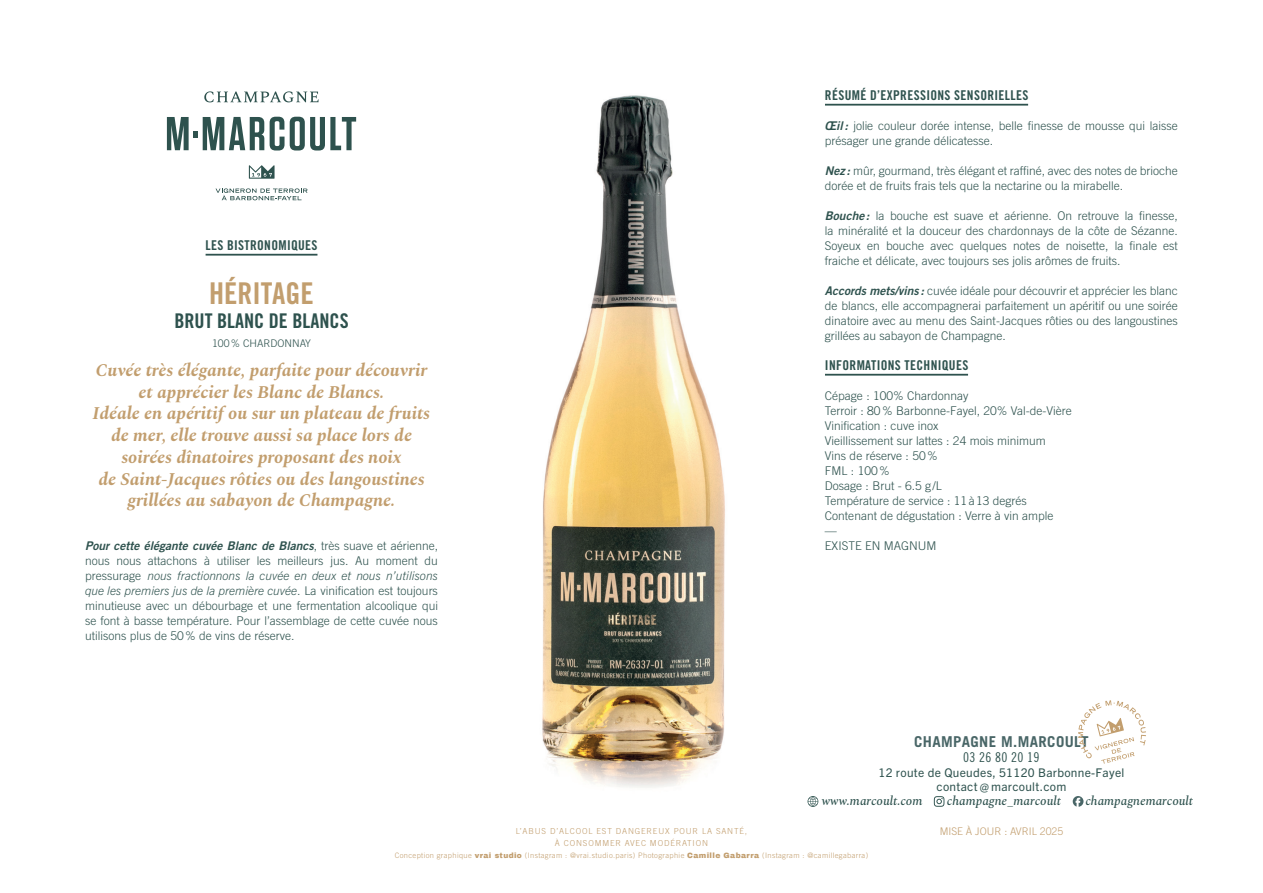
<style>
.page{position:relative;width:1263px;height:893px;background:#fff}
.page>*{position:absolute;margin:0;border:0;box-sizing:border-box;transform-origin:0 0}
.t1{font:30px "Trade Gothic LT Std Bd Cn 20";color:#c29e6e}
.t2{font:20.25px "Trade Gothic LT Std Bd Cn 20";color:#2e524e}
.t3{font:italic 700 18px/21.8px "Spectral";color:#c29e6e;text-align:center}
.t4{font:700 15px "Trade Gothic LT Std";letter-spacing:.025em;color:#496667}
.t5{font:13.5px "Trade Gothic LT Std Bd Cn 20";letter-spacing:.025em;color:#2e524e}
.t6{font:13.5px "Trade Gothic LT Std Cn 18";letter-spacing:.025em;color:#2e524e}
.t7{font:italic 500 12.75px "Spectral";color:#2e524e}
.t8{font:300 12px/15px "Trade Gothic LT Std";color:#2e524e;text-align:justify}
.t9{font:italic 300 12px/15px "Trade Gothic Next LT Pro";color:#2e524e}
.t10{font:12px "Trade Gothic LT Std Bd 2 Obl";color:#2e524e}
.t11{font:12px/14.2px "Trade Gothic Next LT Pro";letter-spacing:.025em;color:#2e524e;text-align:center}
.t12{font:300 10.5px "Trade Gothic LT Std";color:#c29e6e}
.t13{font:300 10.5px "Trade Gothic LT Std";color:#2e524e}
.t14{font:300 8.25px "Trade Gothic LT Std";letter-spacing:.1em;color:#c29e6e}
.t15{font:300 7.5px "Trade Gothic LT Std";letter-spacing:.05em;color:#c29e6e}
.s1{font-family:"Trade Gothic LT Std";font-weight:300}
.s2{font-family:"Trade Gothic LT Std";font-style:normal}
.s3{font-family:"Trade Gothic LT Std Bd 2 Obl";font-weight:400}
.s4{font-family:"Archivo";font-weight:900}
</style>
<div class="page">
<img style="left:542px;top:95px;width:183px;height:693px">
<svg style="left:204px;top:91px;width:114px;height:11px"></svg>
<svg style="left:167px;top:117px;width:97px;height:33px"></svg>
<svg style="left:270px;top:117px;width:86px;height:34px"></svg>
<svg style="left:249px;top:165px;width:26px;height:14px"></svg>
<svg style="left:216px;top:188px;width:91px;height:12px"></svg>
<hr style="left:206px;top:254px;width:111px;height:2px;background:#2e524e">
<svg style="left:807px;top:796px;width:11px;height:11px"></svg>
<svg style="left:934px;top:796px;width:10px;height:11px"></svg>
<svg style="left:1078px;top:700px;width:68px;height:64px"></svg>
<svg style="left:1073px;top:796px;width:10px;height:11px"></svg>
<hr style="left:825px;top:104px;width:203px;height:2px;background:#2e524e">
<hr style="left:825px;top:374px;width:143px;height:2px;background:#2e524e">
<p class="t5" style="left:205px;top:237px;width:114px">LES BISTRONOMIQUES</p>
<h1 class="t1" style="left:209px;top:275px;width:106px">HÉRITAGE</h1>
<h2 class="t2" style="left:174px;top:309px;width:176px">BRUT BLANC DE BLANCS</h2>
<p class="t13" style="left:212px;top:337px;width:100px">100% CHARDONNAY</p>
<p class="t3" style="left:93px;top:358px;width:339px">Cuvée très élégante, parfaite pour découvrir et apprécier les Blanc de Blancs.<br>Idéale en apéritif ou sur un plateau de fruits de mer, elle trouve aussi sa place lors de soirées dînatoires proposant des noix<br>de Saint-Jacques rôties ou des langoustines grillées au sabayon de Champagne.</p>
<p class="t10" style="left:85px;top:538px;width:354px">Pour cette élégante cuvée Blanc de Blancs<span class="s1">, très suave et aérienne,</span></p>
<p class="t8" style="left:85px;top:553px;width:354px">nous nous attachons à utiliser les meilleurs jus. Au moment du</p>
<p class="t9" style="left:85px;top:567px;width:354px"><span class="s2">pressurage</span> nous fractionnons la cuvée en deux et nous n’utilisons que les premiers jus de la première cuvée<span class="s2">. La vinification est toujours</span></p>
<p class="t8" style="left:85px;top:598px;width:354px">minutieuse avec un débourbage et une fermentation alcoolique qui se font à basse température. Pour l’assemblage de cette cuvée nous utilisons plus de 50% de vins de réserve.</p>
<p class="t5" style="left:825px;top:87px;width:205px">RÉSUMÉ D’EXPRESSIONS SENSORIELLES</p>
<p class="t8" style="left:825px;top:118px;width:354px"><span class="s3">Œil:</span> jolie couleur dorée intense, belle finesse de mousse qui laisse présager une grande délicatesse.</p>
<p class="t8" style="left:825px;top:163px;width:354px"><span class="s3">Nez :</span> mûr, gourmand, très élégant et raffiné, avec des notes de brioche dorée et de fruits frais tels que la nectarine ou la mirabelle.</p>
<p class="t8" style="left:825px;top:208px;width:354px"><span class="s3">Bouche:</span> la bouche est suave et aérienne. On retrouve la finesse, la minéralité et la douceur des chardonnays de la côte de Sézanne.<br>Soyeux en bouche avec quelques notes de noisette, la finale est fraiche et délicate, avec toujours ses jolis arômes de fruits.</p>
<p class="t8" style="left:825px;top:283px;width:354px"><span class="s3">Accords mets/vins :</span> cuvée idéale pour découvrir et apprécier les blanc de blancs, elle accompagnerai parfaitement un apéritif ou une soirée dinatoire avec au menu des Saint-Jacques rôties ou des langoustines grillées au sabayon de Champagne.</p>
<p class="t5" style="left:825px;top:357px;width:145px">INFORMATIONS TECHNIQUES</p>
<p class="t8" style="left:825px;top:388px;width:248px;text-align:left">Cépage : 100% Chardonnay<br>Terroir : 80% Barbonne-Fayel, 20% Val-de-Vière<br>Vinification : cuve inox<br>Vieillissement sur lattes : 24 mois minimum<br>Vins de réserve : 50%<br>FML : 100%<br>Dosage : Brut - 6.5 g/L<br>Température de service : 11à13 degrés<br>Contenant de dégustation : Verre à vin ample<br>—<br>EXISTE EN MAGNUM</p>
<p class="t4" style="left:914px;top:732px;width:176px">CHAMPAGNE M.MARCOULT</p>
<p class="t6" style="left:963px;top:749px;width:78px">03 26 80 20 19</p>
<p class="t11" style="left:878px;top:764px;width:247px">12 route de Queudes, 51120 Barbonne-Fayel contact @ marcoult.com</p>
<p class="t7" style="left:821px;top:792px;width:103px">www.marcoult.com</p>
<p class="t7" style="left:947px;top:792px;width:116px">champagne_marcoult</p>
<p class="t7" style="left:1085px;top:792px;width:109px">champagnemarcoult</p>
<p class="t14" style="left:516px;top:826px;width:233px">L’ABUS D’ALCOOL EST DANGEREUX POUR LA SANTÉ,</p>
<p class="t12" style="left:940px;top:825px;width:125px">MISE À JOUR : AVRIL 2025</p>
<p class="t14" style="left:555px;top:838px;width:155px">À CONSOMMER AVEC MODÉRATION</p>
<p class="t15" style="left:395px;top:851px;width:475px">Conception graphique <span class="s4">vrai studio</span> (Instagram : @vrai.studio.paris) Photographie <span class="s4">Camille Gabarra</span> (Instagram : @camillegabarra)</p>
</div>
